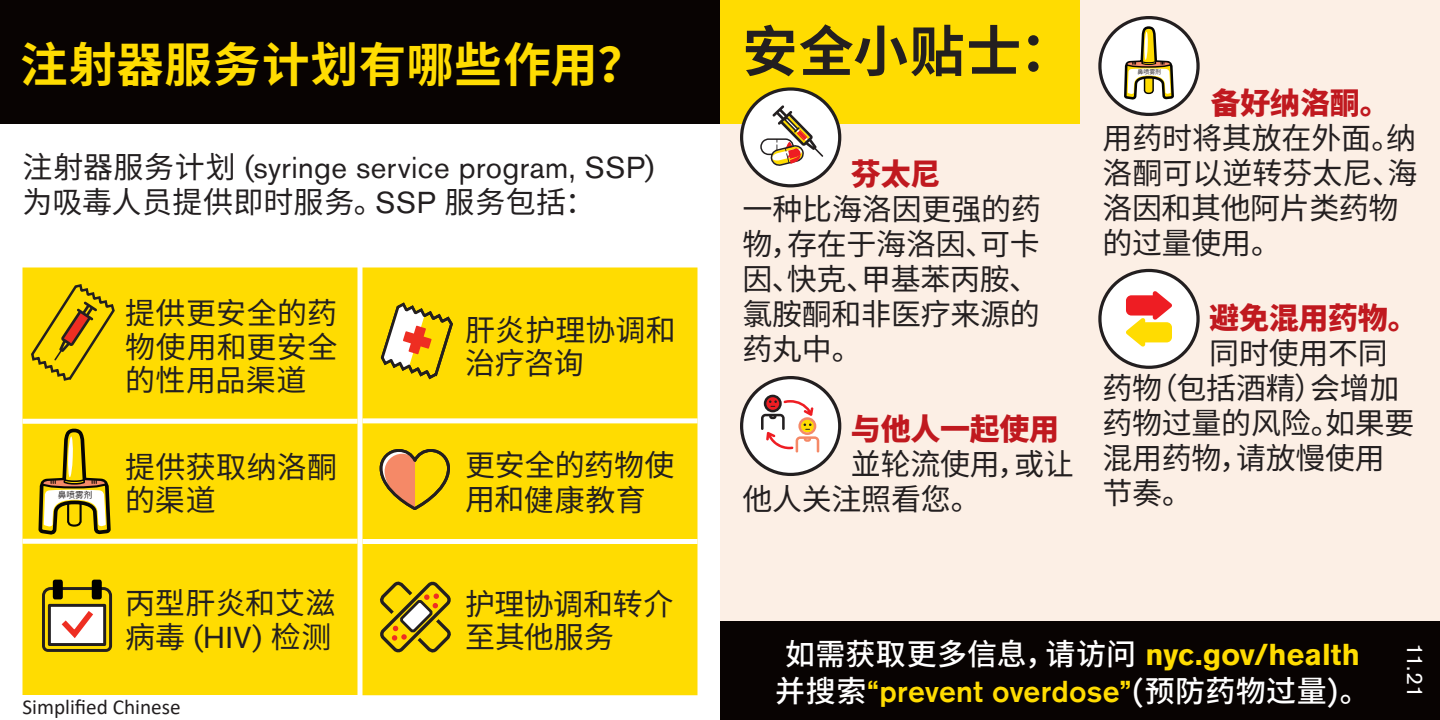
<style>
.page{position:relative;width:1440px;height:720px;background:#fff}
.page>*{position:absolute;margin:0;border:0;box-sizing:border-box;transform-origin:0 0}
.Headers{font:700 55px "Noto Sans CJ Ksc";letter-spacing:.025em;color:#231f20}
.Headers-2{font:700 47.5px "Noto Sans CJ Ksc";letter-spacing:.01em;color:#ffdc01}
.TEXT_K_O{font:30px/35px "Noto Sans CJ Ksc";letter-spacing:-.01em;color:#231f20}
.Text_12_pt{font:30px/33.8px "Noto Sans CJ Ksc";letter-spacing:.005em;color:#231f20}
.Text{font:500 30px/37.5px "Noto Sans CJ Ksc";color:#fff;text-align:center}
.Text_12_pt-2{font:30px/35px "Akzidenz Grotesk BQ";letter-spacing:.015em;color:#231f20}
.TEXT_K_O-2{font:900 30px "Noto Sans CJ Ksc";letter-spacing:-.01em;color:#c0191f}
.Text-2{font:22.5px "Akzidenz Grotesk BQ";color:#fff}
.t1{font:21.25px "Calibri";color:#231f20}
.t2{font:8.75px "Noto Sans CJ Ksc";color:#231f20}
.t3{font:6px "Noto Sans CJ Ksc";color:#231f20}
.s1{font-family:"Noto Sans CJ Ksc"}
.s2{font-family:"Akzidenz Grotesk BQ"}
.s3{font-weight:900;color:#c0191f}
.s4{font-family:"Akzidenz Grotesk BQ";font-weight:700;color:#ffdc01}
.s5{font-family:"Akzidenz Grotesk BQ";color:#ffdc01}
</style>
<div class="page">
<div style="left:720px;top:0;width:720px;height:720px;background:#fcefe5"></div>
<div style="left:0;top:0;width:720px;height:124px;background:#080302"></div>
<div style="left:720px;top:0;width:360px;height:124px;background:#ffdc01"></div>
<div style="left:720px;top:621px;width:720px;height:99px;background:#080302"></div>
<div style="left:22px;top:268px;width:336px;height:427px;background:#ffdc01"></div>
<div style="left:22px;top:419px;width:93px;height:5px;background:#fff"></div>
<div style="left:115px;top:419px;width:243px;height:5px;background:#fff"></div>
<div style="left:22px;top:539px;width:93px;height:5px;background:#fff"></div>
<div style="left:115px;top:539px;width:243px;height:5px;background:#fff"></div>
<div style="left:362px;top:268px;width:336px;height:427px;background:#ffdc01"></div>
<div style="left:362px;top:418px;width:93px;height:5px;background:#fff"></div>
<div style="left:455px;top:418px;width:243px;height:5px;background:#fff"></div>
<div style="left:362px;top:539px;width:93px;height:5px;background:#fff"></div>
<div style="left:455px;top:539px;width:243px;height:5px;background:#fff"></div>
<div style="left:1100px;top:270px;width:98px;height:97px;background:#fff;border-radius:50%"></div>
<div style="left:1098px;top:269px;width:102px;height:100px;border:3px solid #231f20;border-radius:50%"></div>
<svg style="left:1126px;top:291px;width:46px;height:56px"></svg>
<div style="left:1100px;top:18px;width:98px;height:96px;background:#fff;border-radius:50%"></div>
<div style="left:1098px;top:16px;width:102px;height:100px;border:3px solid #231f20;border-radius:50%"></div>
<div style="left:742px;top:378px;width:98px;height:96px;background:#fff;border-radius:50%"></div>
<div style="left:740px;top:376px;width:101px;height:100px;border:3px solid #231f20;border-radius:50%"></div>
<svg style="left:761px;top:395px;width:58px;height:58px"></svg>
<div style="left:742px;top:89px;width:98px;height:97px;background:#fff;border-radius:50%"></div>
<div style="left:740px;top:87px;width:101px;height:100px;border:3px solid #231f20;border-radius:50%"></div>
<svg style="left:760px;top:105px;width:63px;height:61px"></svg>
<svg style="left:378px;top:448px;width:73px;height:64px;background:#ddad23"></svg>
<svg style="left:379px;top:301px;width:76px;height:80px"></svg>
<svg style="left:377px;top:578px;width:77px;height:79px;background:#cfb117"></svg>
<svg style="left:41px;top:586px;width:73px;height:67px"></svg>
<div style="left:53px;top:580px;width:10px;height:19px;background:#000;border-radius:2px"></div>
<div style="left:92px;top:580px;width:10px;height:19px;background:#000;border-radius:2px"></div>
<svg style="left:30px;top:283px;width:87px;height:99px;background:#e2be05"></svg>
<svg style="left:37px;top:425px;width:76px;height:112px;background:#cfb525"></svg>
<svg style="left:68px;top:436px;width:5px;height:41px"></svg>
<svg style="left:1123px;top:16px;width:52px;height:100px"></svg>
<svg style="left:1144px;top:32px;width:4px;height:28px"></svg>
<p class="Headers-2" style="left:20px;top:38px;width:627px">注射器服务计划有哪些作用？</p>
<p class="Text_12_pt-2" style="left:22px;top:150px;width:633px"><span class="s1">注射器服务计划</span> (syringe service program, SSP)<span class="s1">为吸毒人员提供即时服务。</span>SSP <span class="s1">服务包括：</span></p>
<p class="t2" style="left:58px;top:490px;width:36px">鼻喷雾剂</p>
<p class="Text_12_pt" style="left:125px;top:297px;width:214px;text-align:justify">提供更安全的药物使用和更安全的性用品渠道</p>
<p class="Text_12_pt" style="left:125px;top:450px;width:214px">提供获取纳洛酮的渠道</p>
<p class="Text_12_pt" style="left:125px;top:587px;width:212px">丙型肝炎和艾滋病毒 <span class="s2">(HIV)</span> 检测</p>
<p class="t1" style="left:22px;top:692px;width:160px">Simplified Chinese</p>
<p class="Text_12_pt" style="left:465px;top:313px;width:212px">肝炎护理协调和治疗咨询</p>
<p class="Text_12_pt" style="left:465px;top:448px;width:211px;line-height:35px">更安全的药物使用和健康教育</p>
<p class="Text_12_pt" style="left:465px;top:587px;width:210px">护理协调和转介至其他服务</p>
<p class="Headers" style="left:742px;top:20px;width:334px">安全小贴士：</p>
<p class="TEXT_K_O" style="left:742px;top:157px;width:300px;text-indent:108px"><span class="s3">芬太尼<br></span>一种比海洛因更强的药物，存在于海洛因、可卡因、快克、甲基苯丙胺、氯胺酮和非医疗来源的药丸中。</p>
<p class="TEXT_K_O-2" style="left:851px;top:412px;width:210px">与他人一起使用</p>
<p class="TEXT_K_O" style="left:851px;top:447px;width:224px">並轮流使用，或让</p>
<p class="TEXT_K_O" style="left:742px;top:482px;width:240px">他人关注照看您。</p>
<p class="t3" style="left:1137px;top:69px;width:25px">鼻喷雾剂</p>
<p class="TEXT_K_O" style="left:1103px;top:86px;width:317px;text-indent:108px"><span class="s3">备好纳洛酮。</span>用药时将其放在外面。纳洛酮可以逆转芬太尼、海洛因和其他阿片类药物的过量使用。</p>
<p class="TEXT_K_O-2" style="left:1209px;top:301px;width:210px">避免混用药物。</p>
<p class="TEXT_K_O" style="left:1209px;top:336px;width:180px">同时使用不同</p>
<p class="TEXT_K_O" style="left:1103px;top:371px;width:298px">药物（包括酒精）会增加</p>
<p class="TEXT_K_O" style="left:1103px;top:406px;width:313px">药物过量的风险。如果要</p>
<p class="TEXT_K_O" style="left:1103px;top:441px;width:284px">混用药物，请放慢使用</p>
<p class="TEXT_K_O" style="left:1103px;top:476px;width:91px">节奏。</p>
<p class="Text" style="left:775px;top:636px;width:596px">如需获取更多信息，请访问 <span class="s4">nyc.gov/health</span>并搜索<span class="s5">“prevent overdose”</span>(预防药物过量)。</p>
<p class="Text-2" style="left:1428px;top:643px;width:56px;rotate:90deg">11.21</p>
</div>
